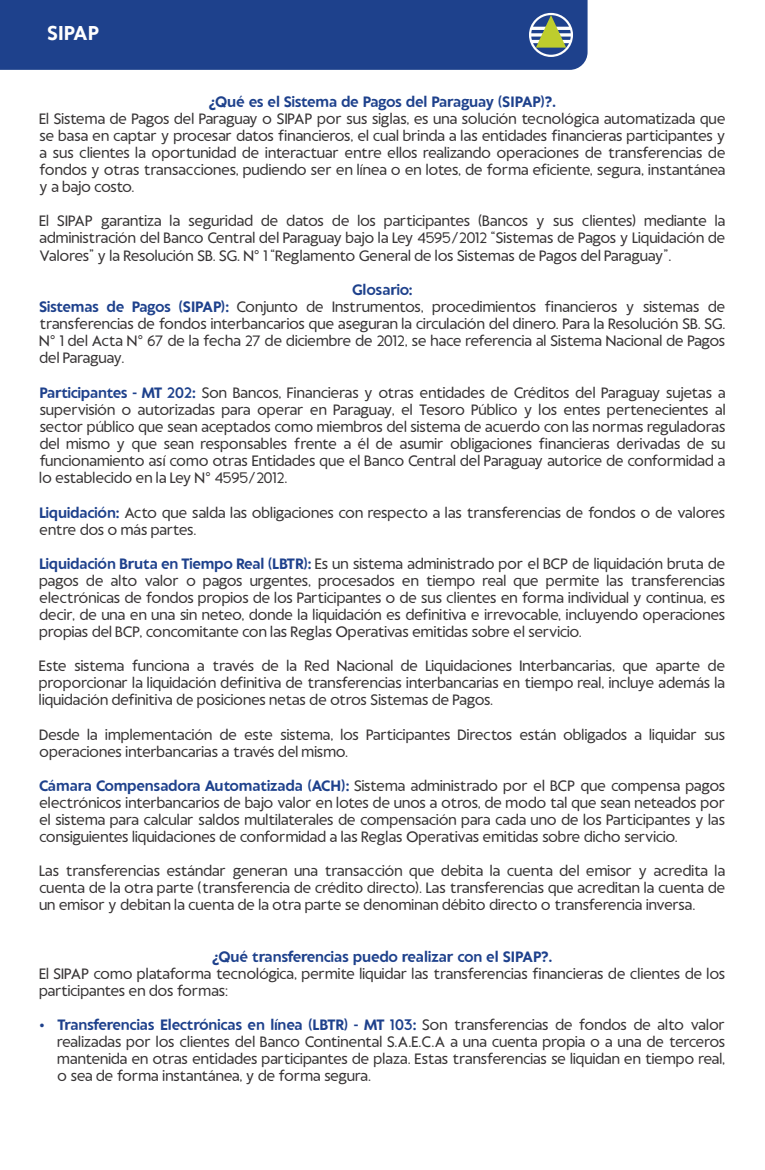
<style>
.page{position:relative;width:765px;height:1170px;background:#fff}
.page>*{position:absolute;margin:0;border:0;box-sizing:border-box;transform-origin:0 0}
.t1{font:700 20px "Conti Sans";color:#fefefe}
.t2{font:15px/17.1px "Conti Sans";letter-spacing:-.025em;color:#373435;text-align:justify}
.t3{font:700 15px "Conti Sans";letter-spacing:-.015em;color:#1e418c}
.s1{font-family:"Arial"}
.s2{font-weight:700;color:#1e418c}
</style>
<div class="page">
<div style="left:0;top:0;width:588px;height:70px;background:#1e418c"></div>
<div style="left:529px;top:13px;width:44px;height:44px;background:#fefefe;border-radius:50%"></div>
<svg style="left:531px;top:15px;width:40px;height:40px"></svg>
<h1 class="t1" style="left:47px;top:25px;width:53px">SIPAP</h1>
<p class="t3" style="left:209px;top:96px;width:349px">¿Qué es el Sistema de Pagos del Paraguay (SIPAP)?.</p>
<p class="t2" style="left:39px;top:112px;width:688px">El Sistema de Pagos del Paraguay o SIPAP por sus siglas, es una solución tecnológica automatizada que se basa en captar y procesar datos financieros, el cual brinda a las entidades financieras participantes y a sus clientes la oportunidad de interactuar entre ellos realizando operaciones de transferencias de fondos y otras transacciones, pudiendo ser en línea o en lotes, de forma eficiente, segura, instantánea y a bajo costo.</p>
<p class="t2" style="left:39px;top:214px;width:688px">El SIPAP garantiza la seguridad de datos de los participantes (Bancos y sus clientes) mediante la administración del Banco Central del Paraguay bajo la Ley 4595/2012 “Sistemas de Pagos y Liquidación de Valores” y la Resolución SB. SG. N<span class="s1">°</span> 1 “Reglamento General de los Sistemas de Pagos del Paraguay”.</p>
<p class="t2" style="left:39px;top:283px;width:688px;text-align:left;text-indent:313px"><span class="s2">Glosario:<br>Sistemas de Pagos (SIPAP):</span> Conjunto de Instrumentos, procedimientos financieros y sistemas de transferencias de fondos interbancarios que aseguran la circulación del dinero. Para la Resolución SB. SG.<br>N<span class="s1">°</span> 1 del Acta N<span class="s1">°</span> 67 de la fecha 27 de diciembre de 2012, se hace referencia al Sistema Nacional de Pagos del Paraguay.</p>
<p class="t2" style="left:39px;top:385px;width:688px"><span class="s2">Participantes - MT 202:</span> Son Bancos, Financieras y otras entidades de Créditos del Paraguay sujetas a supervisión o autorizadas para operar en Paraguay, el Tesoro Público y los entes pertenecientes al sector público que sean aceptados como miembros del sistema de acuerdo con las normas reguladoras del mismo y que sean responsables frente a él de asumir obligaciones financieras derivadas de su funcionamiento así como otras Entidades que el Banco Central del Paraguay autorice de conformidad a lo establecido en la Ley N<span class="s1">°</span> 4595/2012.</p>
<p class="t2" style="left:39px;top:505px;width:688px"><span class="s2">Liquidación:</span> Acto que salda las obligaciones con respecto a las transferencias de fondos o de valores entre dos o más partes.</p>
<p class="t2" style="left:39px;top:557px;width:688px"><span class="s2">Liquidación Bruta en Tiempo Real (LBTR):</span> Es un sistema administrado por el BCP de liquidación bruta de pagos de alto valor o pagos urgentes, procesados en tiempo real que permite las transferencias electrónicas de fondos propios de los Participantes o de sus clientes en forma individual y continua, es decir, de una en una sin neteo, donde la liquidación es definitiva e irrevocable, incluyendo operaciones propias del BCP, concomitante con las Reglas Operativas emitidas sobre el servicio.</p>
<p class="t2" style="left:39px;top:659px;width:688px">Este sistema funciona a través de la Red Nacional de Liquidaciones Interbancarias, que aparte de proporcionar la liquidación definitiva de transferencias interbancarias en tiempo real, incluye además la liquidación definitiva de posiciones netas de otros Sistemas de Pagos.</p>
<p class="t2" style="left:39px;top:727px;width:688px">Desde la implementación de este sistema, los Participantes Directos están obligados a liquidar sus operaciones interbancarias a través del mismo.</p>
<p class="t2" style="left:39px;top:779px;width:688px"><span class="s2">Cámara Compensadora Automatizada (ACH):</span> Sistema administrado por el BCP que compensa pagos electrónicos interbancarios de bajo valor en lotes de unos a otros, de modo tal que sean neteados por el sistema para calcular saldos multilaterales de compensación para cada uno de los Participantes y las consiguientes liquidaciones de conformidad a las Reglas Operativas emitidas sobre dicho servicio.</p>
<p class="t2" style="left:39px;top:864px;width:688px">Las transferencias estándar generan una transacción que debita la cuenta del emisor y acredita la cuenta de la otra parte (transferencia de crédito directo). Las transferencias que acreditan la cuenta de un emisor y debitan la cuenta de la otra parte se denominan débito directo o transferencia inversa.</p>
<p class="t3" style="left:212px;top:951px;width:342px">¿Qué transferencias puedo realizar con el SIPAP?.</p>
<p class="t2" style="left:39px;top:967px;width:688px">El SIPAP como plataforma tecnológica, permite liquidar las transferencias financieras de clientes de los participantes en dos formas:</p>
<p class="t2" style="left:57px;top:1018px;width:669px"><span class="s2">Transferencias Electrónicas en línea (LBTR) - MT 103:</span> Son transferencias de fondos de alto valor realizadas por los clientes del Banco Continental S.A.E.C.A a una cuenta propia o a una de terceros mantenida en otras entidades participantes de plaza. Estas transferencias se liquidan en tiempo real, o sea de forma instantánea, y de forma segura.</p>
</div>
